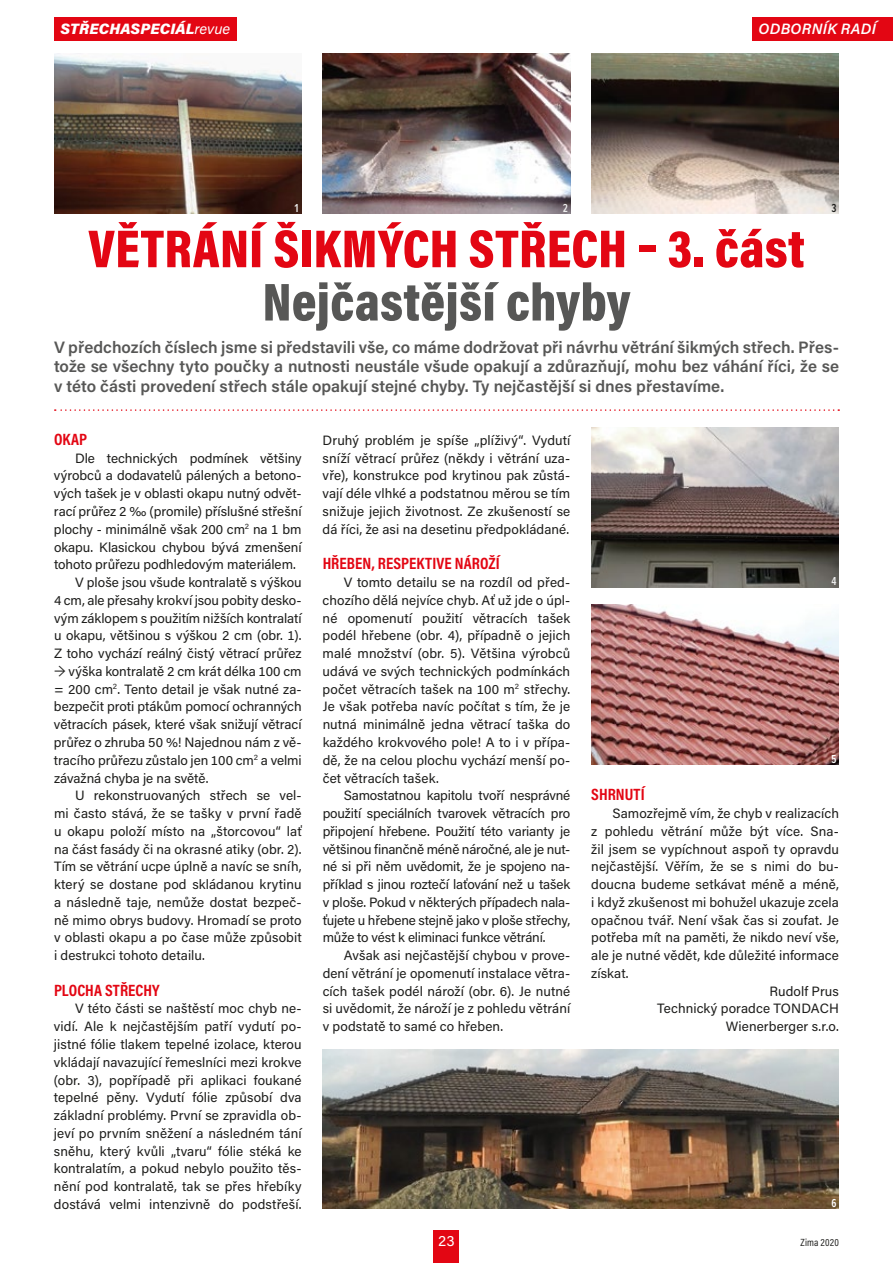
<style>
.page{position:relative;width:893px;height:1263px;background:#fff}
.page>*{position:absolute;margin:0;border:0;box-sizing:border-box;transform-origin:0 0}
.t1{font:900 54px "Acumin Pro Cond";letter-spacing:.01em;color:#e30613}
.t2{font:900 54px "Acumin Pro Cond";letter-spacing:.005em;color:#575756}
.t3{font:600 16.5px/19.5px "Acumin Pro";color:#575756;text-align:justify}
.t4{font:700 16.5px "Acumin Pro Cond";letter-spacing:.005em;color:#e30613}
.t5{font:italic 900 15px "Acumin Pro";letter-spacing:.01em;color:#fff}
.t6{font:italic 600 15px "Acumin Pro";letter-spacing:.02em;color:#fff}
.t7{font:15px "Acumin Pro";color:#fff}
.t8{font:13.5px/17.7px "Acumin Pro";letter-spacing:.005em;color:#1d1d1b;text-align:justify}
.t9{font:600 12px "Proxima Nova Ex Cn";color:#ededed}
.t10{font:600 12px "Proxima Nova Ex Cn";color:#fff}
.t11{font:600 12px "Proxima Nova Ex Cn";color:#1d1d1b}
.t12{font:10.5px "Acumin Pro Cond";letter-spacing:.01em;color:#1d1d1b}
.s1{font-weight:400}
</style>
<div class="page">
<div style="left:434px;top:1230px;width:25px;height:33px;background:#e30613"></div>
<img style="left:54px;top:54px;width:248px;height:160px">
<img style="left:323px;top:54px;width:247px;height:160px">
<img style="left:591px;top:54px;width:248px;height:160px">
<img style="left:591px;top:427px;width:248px;height:160px">
<img style="left:591px;top:605px;width:248px;height:160px">
<img style="left:323px;top:1049px;width:516px;height:160px">
<svg style="left:55px;top:409px;width:784px;height:2px"></svg>
<div style="left:753px;top:17px;width:140px;height:23px;background:#e30613"></div>
<div style="left:54px;top:17px;width:183px;height:23px;background:#e30613"></div>
<p class="t5" style="left:61px;top:18px;width:171px">STŘECHASPECIÁL<span class="s1">revue</span></p>
<p class="t6" style="left:758px;top:18px;width:119px">ODBORNÍK RADÍ</p>
<p class="t9" style="left:294px;top:200px;width:7px">1</p>
<p class="t9" style="left:563px;top:200px;width:7px">2</p>
<h1 class="t1" style="left:88px;top:213px;width:718px">VĚTRÁNÍ ŠIKMÝCH STŘECH – 3. část</h1>
<h1 class="t2" style="left:263px;top:267px;width:369px">Nejčastější chyby</h1>
<p class="t11" style="left:831px;top:200px;width:7px">3</p>
<p class="t3" style="left:54px;top:336px;width:786px">V předchozích číslech jsme si představili vše, co máme dodržovat při návrhu větrání šikmých střech. Přes&shy;tože se všechny tyto poučky a nutnosti neustále všude opakují a zdůrazňují, mohu bez váhání říci, že se v této části provedení střech stále opakují stejné chyby. Ty nejčastější si dnes přestavíme.</p>
<p class="t4" style="left:54px;top:428px;width:35px">OKAP</p>
<p class="t8" style="left:75px;top:449px;width:228px">Dle technických podmínek většiny</p>
<p class="t8" style="left:54px;top:466px;width:249px">výrobců a dodavatelů pálených a betono-</p>
<p class="t8" style="left:54px;top:484px;width:249px">vých tašek je v oblasti okapu nutný odvět-</p>
<p class="t8" style="left:54px;top:502px;width:249px">rací průřez 2 ‰ (promile) příslušné střešní</p>
<p class="t8" style="left:54px;top:520px;width:249px">plochy - minimálně však 200 cm<sup>2</sup> na 1 bm</p>
<p class="t8" style="left:54px;top:537px;width:249px">okapu. Klasickou chybou bývá zmenšení</p>
<p class="t8" style="left:54px;top:555px;width:243px">tohoto průřezu podhledovým materiálem.</p>
<p class="t8" style="left:75px;top:573px;width:228px">V ploše jsou všude kontralatě s výškou</p>
<p class="t8" style="left:54px;top:591px;width:249px">4 cm, ale přesahy krokví jsou pobity desko-</p>
<p class="t8" style="left:54px;top:608px;width:249px">vým záklopem s použitím nižších kontralatí</p>
<p class="t8" style="left:54px;top:626px;width:249px">u okapu, většinou s výškou 2 cm (obr. 1).</p>
<p class="t8" style="left:54px;top:644px;width:249px">Z toho vychází reálný čistý větrací průřez</p>
<p class="t8" style="left:54px;top:662px;width:249px">→ výška kontralatě 2 cm krát délka 100 cm = 200 cm<sup>2</sup>. Tento detail je však nutné za&shy;bezpečit proti ptákům pomocí ochranných větracích pásek, které však snižují větrací průřez o zhruba 50 %! Najednou nám z vě&shy;tracího průřezu zůstalo jen 100 cm<sup>2</sup> a velmi závažná chyba je na světě.</p>
<p class="t8" style="left:54px;top:786px;width:249px;text-indent:21px">U rekonstruovaných střech se vel&shy;mi často stává, že se tašky v první řadě u okapu položí místo na „štorcovou“ lať na část fasády či na okrasné atiky (obr. 2).<br>Tím se větrání ucpe úplně a navíc se sníh, který se dostane pod skládanou krytinu a následně taje, nemůže dostat bezpeč&shy;ně mimo obrys budovy. Hromadí se proto v oblasti okapu a po čase může způsobit i destrukci tohoto detailu.</p>
<p class="t4" style="left:54px;top:979px;width:107px">PLOCHA STŘECHY</p>
<p class="t8" style="left:54px;top:999px;width:249px;text-indent:21px">V této části se naštěstí moc chyb ne&shy;vidí. Ale k nejčastějším patří vydutí po&shy;jistné fólie tlakem tepelné izolace, kterou vkládají navazující řemeslníci mezi krokve (obr. 3), popřípadě při aplikaci foukané tepelné pěny. Vydutí fólie způsobí dva základní problémy. První se zpravidla ob&shy;jeví po prvním sněžení a následném tání sněhu, který kvůli „tvaru“ fólie stéká ke kontralatím, a pokud nebylo použito těs&shy;nění pod kontralatě, tak se přes hřebíky dostává velmi intenzivně do podstřeší.</p>
<p class="t8" style="left:323px;top:431px;width:249px">Druhý problém je spíše „plíživý“. Vydutí sníží větrací průřez (někdy i větrání uza&shy;vře), konstrukce pod krytinou pak zůstá&shy;vají déle vlhké a podstatnou měrou se tím snižuje jejich životnost. Ze zkušeností se dá říci, že asi na desetinu předpokládané.</p>
<p class="t4" style="left:323px;top:553px;width:179px">HŘEBEN, RESPEKTIVE NÁROŽÍ</p>
<p class="t8" style="left:323px;top:573px;width:249px;text-indent:21px">V tomto detailu se na rozdíl od před&shy;chozího dělá nejvíce chyb. Ať už jde o úpl&shy;né opomenutí použití větracích tašek podél hřebene (obr. 4), případně o jejich malé množství (obr. 5). Většina výrobců udává ve svých technických podmínkách počet větracích tašek na 100 m<sup>2</sup> střechy.<br>Je však potřeba navíc počítat s tím, že je nutná minimálně jedna větrací taška do každého krokvového pole! A to i v přípa&shy;dě, že na celou plochu vychází menší po&shy;čet větracích tašek.</p>
<p class="t8" style="left:323px;top:786px;width:249px;text-indent:21px">Samostatnou kapitolu tvoří nesprávné použití speciálních tvarovek větracích pro připojení hřebene. Použití této varianty je většinou finančně méně náročné, ale je nut&shy;né si při něm uvědomit, že je spojeno na&shy;příklad s jinou roztečí laťování než u tašek v ploše. Pokud v některých případech nala&shy;ťujete u hřebene stejně jako v ploše střechy, může to vést k eliminaci funkce větrání.</p>
<p class="t8" style="left:323px;top:946px;width:249px;text-indent:21px">Avšak asi nejčastější chybou v prove&shy;dení větrání je opomenutí instalace větra&shy;cích tašek podél nároží (obr. 6). Je nutné si uvědomit, že nároží je z pohledu větrání v podstatě to samé co hřeben.</p>
<p class="t9" style="left:831px;top:573px;width:7px">4</p>
<p class="t10" style="left:831px;top:750px;width:7px">5</p>
<p class="t4" style="left:591px;top:784px;width:55px">SHRNUTÍ</p>
<p class="t8" style="left:612px;top:804px;width:228px">Samozřejmě vím, že chyb v realizacích</p>
<p class="t8" style="left:591px;top:822px;width:249px">z pohledu větrání může být více. Sna-</p>
<p class="t8" style="left:591px;top:839px;width:249px">žil jsem se vypíchnout aspoň ty opravdu</p>
<p class="t8" style="left:591px;top:857px;width:249px">nejčastější. Věřím, že se s nimi do bu-</p>
<p class="t8" style="left:591px;top:875px;width:249px">doucna budeme setkávat méně a méně,</p>
<p class="t8" style="left:591px;top:893px;width:249px">i když zkušenost mi bohužel ukazuje zcela</p>
<p class="t8" style="left:591px;top:910px;width:249px">opačnou tvář. Není však čas si zoufat. Je</p>
<p class="t8" style="left:591px;top:928px;width:249px">potřeba mít na paměti, že nikdo neví vše,</p>
<p class="t8" style="left:591px;top:946px;width:249px">ale je nutné vědět, kde důležité informace</p>
<p class="t8" style="left:591px;top:964px;width:39px">získat.</p>
<p class="t8" style="left:769px;top:981px;width:71px">Rudolf Prus</p>
<p class="t8" style="left:657px;top:999px;width:183px">Technický poradce TONDACH</p>
<p class="t8" style="left:726px;top:1017px;width:115px">Wienerberger s.r.o.</p>
<p class="t10" style="left:831px;top:1194px;width:7px">6</p>
<p class="t7" style="left:438px;top:1230px;width:18px">23</p>
<p class="t12" style="left:801px;top:1235px;width:40px">Zima 2020</p>
</div>
